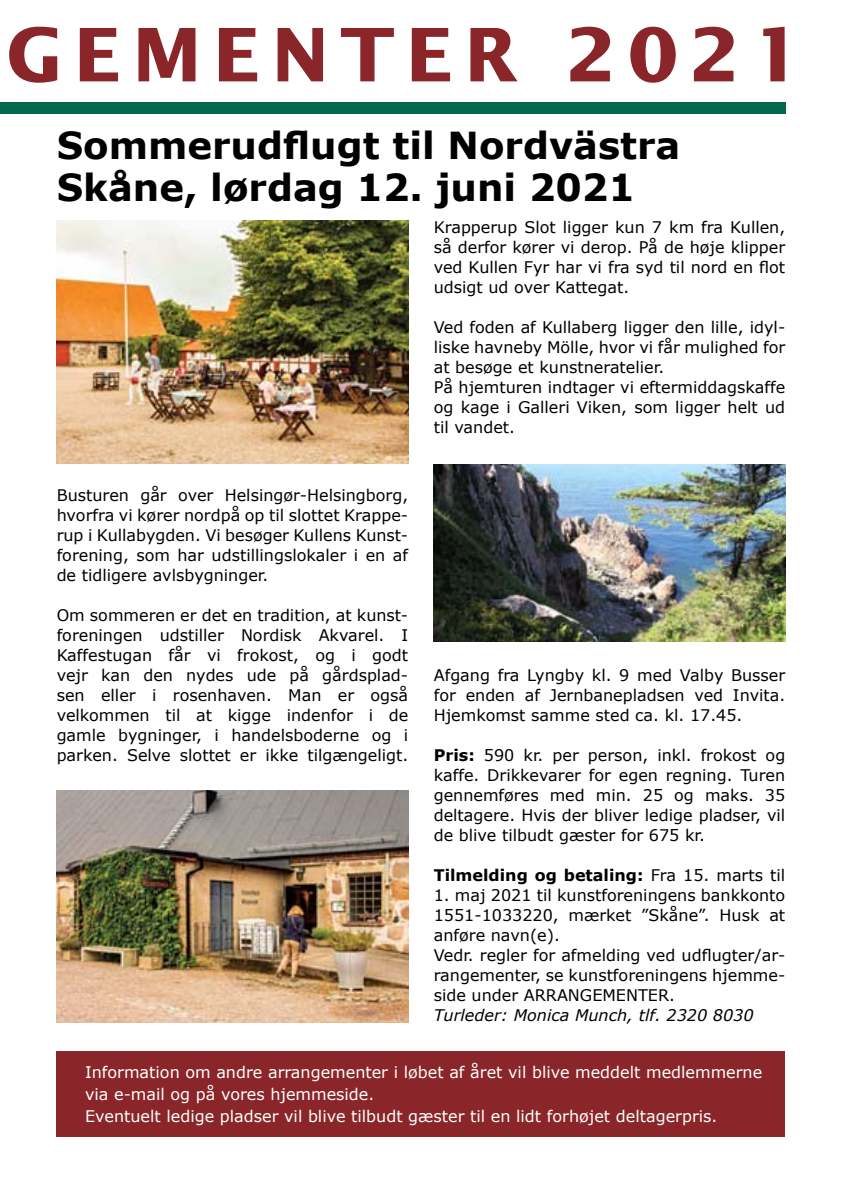
<style>
.page{position:relative;width:842px;height:1191px;background:#fff}
.page>*{position:absolute;margin:0;border:0;box-sizing:border-box;transform-origin:0 0}
.t1{font:700 73.8px "Lucida Sans";letter-spacing:.15em;color:#8a2629}
.t2{font:700 37.2px/42px "Verdana";color:#000}
.t3{font:16px/20px "Verdana";color:#000;text-align:justify}
.t4{font:16px/22px "Verdana";color:#fff}
.t5{font:700 16px "Verdana";color:#000}
.t6{font:italic 16px "Verdana";color:#000}
.s1{font-weight:700}
.s2{font-weight:400}
</style>
<div class="page">
<div style="left:0;top:102px;width:785px;height:11px;background:#00674e"></div>
<div style="left:57px;top:1051px;width:728px;height:86px;background:#8a2629"></div>
<img style="left:57px;top:221px;width:351px;height:243px">
<img style="left:57px;top:791px;width:351px;height:231px">
<img style="left:434px;top:464px;width:351px;height:178px">
<h1 class="t1" style="left:7px;top:10px;width:797px">GEMENTER 2021</h1>
<h2 class="t2" style="left:57px;top:123px;width:625px">Sommerudflugt til Nordvästra<br>Skåne, lørdag 12. juni 2021</h2>
<p class="t3" style="left:434px;top:217px;width:353px">Krapperup Slot ligger kun 7 km fra Kullen, så derfor kører vi derop. På de høje klipper ved Kullen Fyr har vi fra syd til nord en flot udsigt ud over Kattegat.</p>
<p class="t3" style="left:434px;top:317px;width:353px;text-align:left">Ved foden af Kullaberg ligger den lille, idyl&shy;liske havneby Mölle, hvor vi får mulighed for at besøge et kunstneratelier.<br>På hjemturen indtager vi eftermiddagskaffe og kage i Galleri Viken, som ligger helt ud til vandet.</p>
<p class="t3" style="left:57px;top:484px;width:353px">Busturen går over Helsingør-Helsingborg, hvorfra vi kører nordpå op til slottet Krappe&shy;rup i Kullabygden. Vi besøger Kullens Kunst&shy;forening, som har udstillingslokaler i en af de tidligere avlsbygninger.</p>
<p class="t3" style="left:57px;top:604px;width:353px">Om sommeren er det en tradition, at kunst&shy;foreningen udstiller Nordisk Akvarel. I Kaffestugan får vi frokost, og i godt vejr kan den nydes ude på gårdsplad&shy;sen eller i rosenhaven. Man er også velkommen til at kigge indenfor i de gamle bygninger, i handelsboderne og i parken. Selve slottet er ikke tilgængeligt.</p>
<p class="t3" style="left:434px;top:665px;width:353px">Afgang fra Lyngby kl. 9 med Valby Busser for enden af Jernbanepladsen ved Invita.<br>Hjemkomst samme sted ca. kl. 17.45.</p>
<p class="t3" style="left:434px;top:745px;width:353px"><span class="s1">Pris:</span> 590 kr. per person, inkl. frokost og kaffe. Drikkevarer for egen regning. Turen gennemføres med min. 25 og maks. 35 deltagere. Hvis der bliver ledige pladser, vil de blive tilbudt gæster for 675 kr.</p>
<p class="t5" style="left:434px;top:865px;width:353px">Tilmelding og betaling: <span class="s2">Fra 15. marts til</span></p>
<p class="t3" style="left:434px;top:885px;width:353px;text-align:left">1. maj 2021 til kunstforeningens bankkonto 1551-1033220, mærket ”Skåne”. Husk at anføre navn(e).<br>Vedr. regler for afmelding ved udflugter/ar&shy;rangementer, se kunstforeningens hjemme&shy;side under ARRANGEMENTER.</p>
<p class="t6" style="left:434px;top:1005px;width:321px">Turleder: Monica Munch, tlf. 2320 8030</p>
<p class="t4" style="left:85px;top:1060px;width:679px">Information om andre arrangementer i løbet af året vil blive meddelt medlemmerne via e-mail og på vores hjemmeside.<br>Eventuelt ledige pladser vil blive tilbudt gæster til en lidt forhøjet deltagerpris.</p>
</div>
